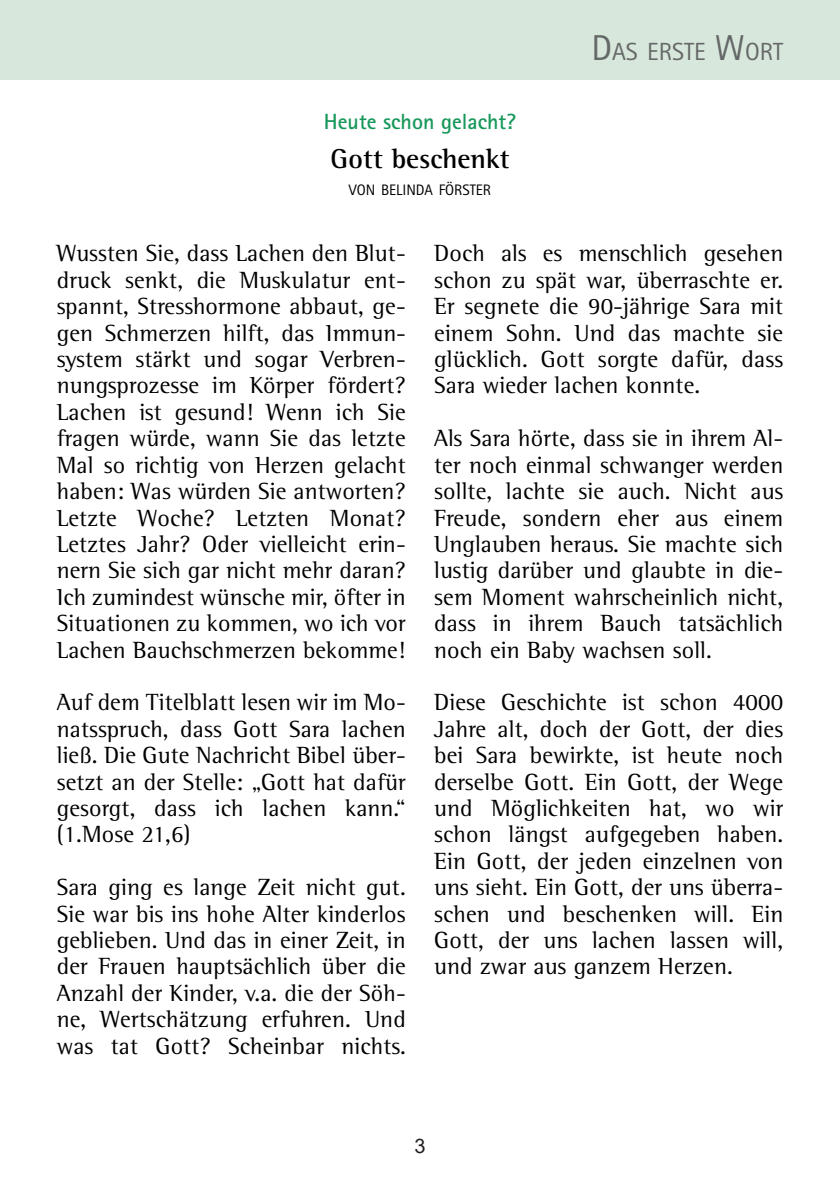
<style>
.page{position:relative;width:840px;height:1191px;background:#fff}
.page>*{position:absolute;margin:0;border:0;box-sizing:border-box;transform-origin:0 0}
.t1{font:700 28px "Rotis Semi Serif Pro";color:#000002}
.t2{font:24.8px "Rotis Sans Serif Pro";color:#656868}
.t3{font:24px/26.4px "Rotis Semi Serif Pro";letter-spacing:.005em;color:#000002;text-align:justify}
.t4{font:700 22px "Rotis Sans Serif Pro";color:#18985c}
.t5{font:20px "Arial";color:#231f20}
.t6{font:15.2px "Rotis Sans Serif Pro";color:#000002}
.s1{font-size:36px}
</style>
<div class="page">
<div style="left:0;top:0;width:839px;height:79px;background:#d8e7db"></div>
<p class="t4" style="left:324px;top:113px;width:193px">Heute schon gelacht?</p>
<p class="t1" style="left:330px;top:149px;width:180px">Gott beschenkt</p>
<p class="t6" style="left:348px;top:184px;width:144px">VON BELINDA FÖRSTER</p>
<p class="t2" style="left:591px;top:43px;width:193px"><span class="s1">D</span>AS ERSTE <span class="s1">W</span>ORT</p>
<p class="t3" style="left:57px;top:243px;width:350px">Wussten Sie, dass Lachen den Blut&shy;druck senkt, die Muskulatur ent&shy;spannt, Stresshormone abbaut, ge&shy;gen Schmerzen hilft, das Immun&shy;system stärkt und sogar Verbren&shy;nungsprozesse im Körper fördert?<br>Lachen ist gesund! Wenn ich Sie fragen würde, wann Sie das letzte Mal so richtig von Herzen gelacht haben: Was würden Sie antworten?<br>Letzte Woche? Letzten Monat?<br>Letztes Jahr? Oder vielleicht erin&shy;nern Sie sich gar nicht mehr daran?<br>Ich zumindest wünsche mir, öfter in Situationen zu kommen, wo ich vor Lachen Bauchschmerzen bekomme!</p>
<p class="t3" style="left:57px;top:692px;width:350px">Auf dem Titelblatt lesen wir im Mo&shy;natsspruch, dass Gott Sara lachen ließ. Die Gute Nachricht Bibel über&shy;setzt an der Stelle: „Gott hat dafür gesorgt, dass ich lachen kann.“ (1.Mose 21,6)</p>
<p class="t3" style="left:57px;top:877px;width:350px">Sara ging es lange Zeit nicht gut.<br>Sie war bis ins hohe Alter kinderlos geblieben. Und das in einer Zeit, in der Frauen hauptsächlich über die Anzahl der Kinder, v.a. die der Söh&shy;ne, Wertschätzung erfuhren. Und was tat Gott? Scheinbar nichts.</p>
<p class="t3" style="left:434px;top:243px;width:350px">Doch als es menschlich gesehen schon zu spät war, überraschte er.<br>Er segnete die 90-jährige Sara mit einem Sohn. Und das machte sie glücklich. Gott sorgte dafür, dass Sara wieder lachen konnte.</p>
<p class="t3" style="left:434px;top:428px;width:350px">Als Sara hörte, dass sie in ihrem Al&shy;ter noch einmal schwanger werden sollte, lachte sie auch. Nicht aus Freude, sondern eher aus einem Unglauben heraus. Sie machte sich lustig darüber und glaubte in die&shy;sem Moment wahrscheinlich nicht, dass in ihrem Bauch tatsächlich noch ein Baby wachsen soll.</p>
<p class="t3" style="left:434px;top:692px;width:350px">Diese Geschichte ist schon 4000<br>Jahre alt, doch der Gott, der dies bei Sara bewirkte, ist heute noch derselbe Gott. Ein Gott, der Wege und Möglichkeiten hat, wo wir schon längst aufgegeben haben.<br>Ein Gott, der jeden einzelnen von uns sieht. Ein Gott, der uns überra&shy;schen und beschenken will. Ein Gott, der uns lachen lassen will, und zwar aus ganzem Herzen.</p>
<p class="t5" style="left:414px;top:1138px;width:13px">3</p>
</div>
